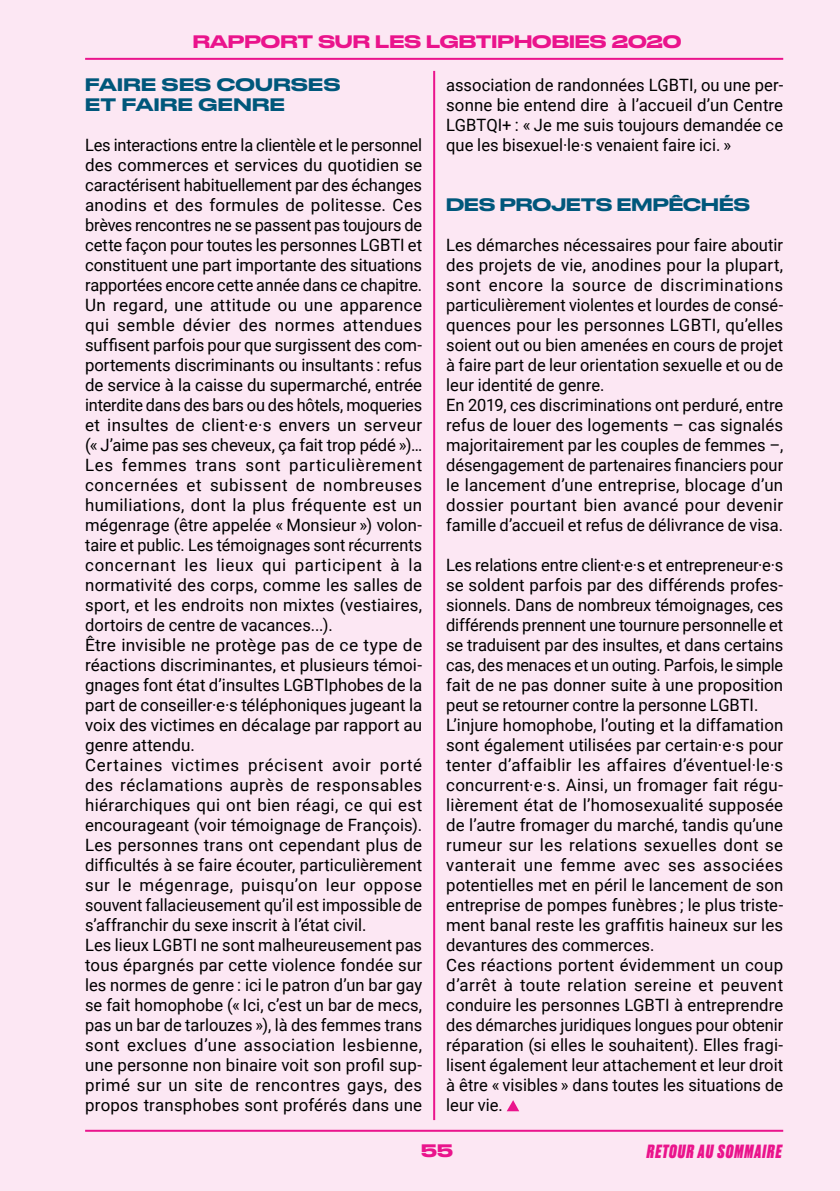
<style>
.page{position:relative;width:840px;height:1191px;background:#fff}
.page>*{position:absolute;margin:0;border:0;box-sizing:border-box;transform-origin:0 0}
.t1{font:italic 800 18px "Druk";letter-spacing:.065em;color:#ea148c}
.t2{font:17px/20px "Roboto";letter-spacing:.005em;color:#000;scale:.96 1}
.t3{font:17px/20px "Roboto";letter-spacing:.005em;color:#000}
.t4{font:500 17px/20px "Druk Wide";letter-spacing:.015em;color:#00577b}
.t5{font:500 17px "Druk Wide";color:#ea148c}
</style>
<div class="page">
<div style="left:0;top:0;width:839px;height:1191px;background:#fce7f3"></div>
<svg style="left:507px;top:1100px;width:12px;height:11px"></svg>
<p class="t5" style="left:192px;top:27px;width:490px">RAPPORT SUR LES LGBTIPHOBIES 2020</p>
<p class="t4" style="left:85px;top:73px;width:256px">FAIRE SES COURSES<br>ET FAIRE GENRE</p>
<p class="t2" style="left:85px;top:134px;width:352px">Les interactions entre la clientèle et le personnel des commerces et services du quotidien se caractérisent habituellement par des échanges anodins et des formules de politesse. Ces brèves rencontres ne se passent pas toujours de cette façon pour toutes les personnes LGBTI et constituent une part importante des situations rapportées encore cette année dans ce chapitre.<br>Un regard, une attitude ou une apparence qui semble dévier des normes attendues suffisent parfois pour que surgissent des com&shy;portements discriminants ou insultants : refus de service à la caisse du supermarché, entrée interdite dans des bars ou des hôtels, moqueries et insultes de client·e·s envers un serveur (« J’aime pas ses cheveux, ça fait trop pédé »)… Les femmes trans sont particulièrement concernées et subissent de nombreuses humiliations, dont la plus fréquente est un mégenrage (être appelée « Monsieur ») volon&shy;taire et public. Les témoignages sont récurrents concernant les lieux qui participent à la normativité des corps, comme les salles de sport, et les endroits non mixtes (vestiaires, dortoirs de centre de vacances...).<br>Être invisible ne protège pas de ce type de réactions discriminantes, et plusieurs témoi&shy;gnages font état d’insultes LGBTIphobes de la part de conseiller·e·s téléphoniques jugeant la voix des victimes en décalage par rapport au genre attendu.<br>Certaines victimes précisent avoir porté des réclamations auprès de responsables hiérarchiques qui ont bien réagi, ce qui est encourageant (voir témoignage de François).<br>Les personnes trans ont cependant plus de difficultés à se faire écouter, particulièrement sur le mégenrage, puisqu’on leur oppose souvent fallacieusement qu’il est impossible de s’affranchir du sexe inscrit à l’état civil.<br>Les lieux LGBTI ne sont malheureusement pas tous épargnés par cette violence fondée sur les normes de genre : ici le patron d’un bar gay se fait homophobe (« Ici, c’est un bar de mecs, pas un bar de tarlouzes »), là des femmes trans sont exclues d’une association lesbienne, une personne non binaire voit son profil sup&shy;primé sur un site de rencontres gays, des propos transphobes sont proférés dans une</p>
<p class="t3" style="left:446px;top:74px;width:338px;text-align:justify">association de randonnées LGBTI, ou une per&shy;sonne bie entend dire à l’accueil d’un Centre LGBTQI+ : « Je me suis toujours demandée ce que les bisexuel·le·s venaient faire ici. »</p>
<p class="t4" style="left:446px;top:193px;width:305px">DES PROJETS EMPÊCHÉS</p>
<p class="t3" style="left:446px;top:234px;width:338px">Les démarches nécessaires pour faire aboutir des projets de vie, anodines pour la plupart, sont encore la source de discriminations particulièrement violentes et lourdes de consé&shy;quences pour les personnes LGBTI, qu’elles soient out ou bien amenées en cours de projet à faire part de leur orientation sexuelle et ou de leur identité de genre.<br>En 2019, ces discriminations ont perduré, entre refus de louer des logements – cas signalés majoritairement par les couples de femmes –, désengagement de partenaires financiers pour le lancement d’une entreprise, blocage d’un dossier pourtant bien avancé pour devenir famille d’accueil et refus de délivrance de visa.</p>
<p class="t3" style="left:446px;top:554px;width:338px">Les relations entre client·e·s et entrepreneur·e·s se soldent parfois par des différends profes&shy;sionnels. Dans de nombreux témoignages, ces différends prennent une tournure personnelle et se traduisent par des insultes, et dans certains cas, des menaces et un outing. Parfois, le simple fait de ne pas donner suite à une proposition peut se retourner contre la personne LGBTI.<br>L’injure homophobe, l’outing et la diffamation sont également utilisées par certain·e·s pour tenter d’affaiblir les affaires d’éventuel·le·s concurrent·e·s. Ainsi, un fromager fait régu&shy;lièrement état de l’homosexualité supposée de l’autre fromager du marché, tandis qu’une rumeur sur les relations sexuelles dont se vanterait une femme avec ses associées potentielles met en péril le lancement de son entreprise de pompes funèbres ; le plus triste&shy;ment banal reste les graffitis haineux sur les devantures des commerces.<br>Ces réactions portent évidemment un coup d’arrêt à toute relation sereine et peuvent conduire les personnes LGBTI à entreprendre des démarches juridiques longues pour obtenir réparation (si elles le souhaitent). Elles fragi&shy;lisent également leur attachement et leur droit à être « visibles » dans toutes les situations de leur vie.</p>
<p class="t1" style="left:646px;top:1138px;width:136px">RETOUR AU SOMMAIRE</p>
<p class="t5" style="left:421px;top:1136px;width:33px">55</p>
</div>
